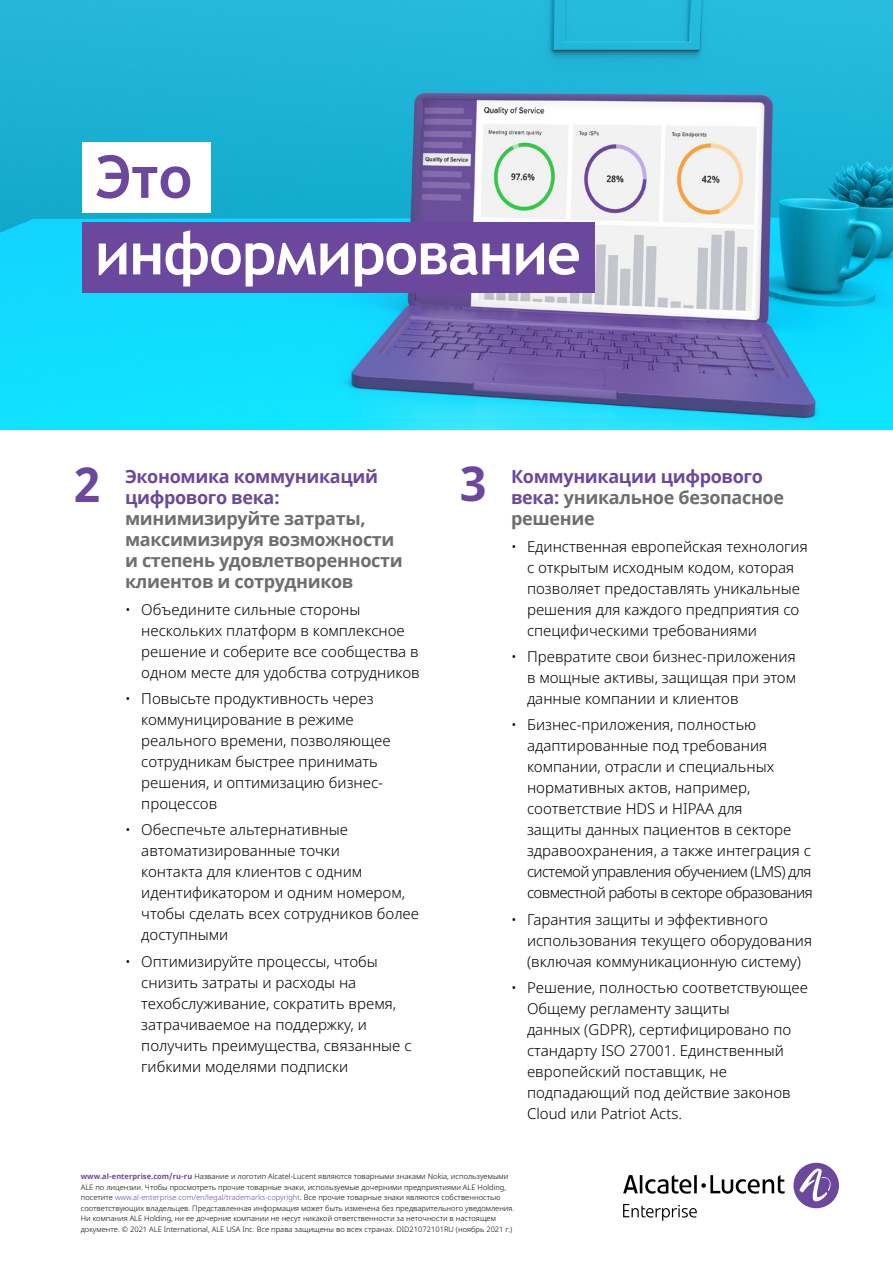
<style>
.page{position:relative;width:893px;height:1263px;background:#fff}
.page>*{position:absolute;margin:0;border:0;box-sizing:border-box;transform-origin:0 0}
.t1{font:700 58.95px "Trebuchet MS";letter-spacing:-.02em;color:#fff}
.t2{font:700 58.95px "Trebuchet MS";color:#6b489d}
.t3{font:700 48px "Noto Sans";color:#6b489d}
.t4{font:700 18px/21px "Noto Sans";letter-spacing:-.02em;color:#6d6e71}
.t5{font:700 18px/21px "Noto Sans";letter-spacing:-.02em;color:#6b489d}
.t6{font:300 15px/21px "Noto Sans";color:#000}
.t7{font:300 7.5px/10.5px "Noto Sans";letter-spacing:.005em;color:#000}
.s1{color:#6b489d}
.s2{font-weight:700;color:#6b489d}
</style>
<div class="page">
<img style="left:0;top:0;width:893px;height:429px">
<div style="left:793px;top:1163px;width:46px;height:45px;background:#6b489d;border-radius:50%"></div>
<svg style="left:799px;top:1168px;width:34px;height:34px"></svg>
<svg style="left:623px;top:1175px;width:162px;height:19px"></svg>
<svg style="left:623px;top:1204px;width:74px;height:17px"></svg>
<div style="left:82px;top:142px;width:128px;height:71px;background:#fff"></div>
<div style="left:82px;top:222px;width:512px;height:71px;background:#6b489d"></div>
<h1 class="t2" style="left:95px;top:140px;width:99px">Это</h1>
<h1 class="t1" style="left:95px;top:217px;width:488px">информирование</h1>
<h2 class="t3" style="left:74px;top:451px;width:28px">2</h2>
<h2 class="t3" style="left:460px;top:449px;width:28px">3</h2>
<p class="t5" style="left:125px;top:467px;width:255px">Экономика коммуникаций цифрового века:</p>
<p class="t4" style="left:125px;top:509px;width:279px">минимизируйте затраты, максимизируя возможности и степень удовлетворенности клиентов и сотрудников</p>
<p class="t6" style="left:141px;top:599px;width:280px;text-indent:-16px">• Объедините сильные стороны нескольких платформ в комплексное решение и соберите все сообщества в одном месте для удобства сотрудников</p>
<p class="t6" style="left:141px;top:688px;width:251px;text-indent:-16px">• Повысьте продуктивность через коммуницирование в режиме реального времени, позволяющее сотрудникам быстрее принимать решения, и оптимизацию бизнес&shy;процессов</p>
<p class="t6" style="left:141px;top:820px;width:279px;text-indent:-16px">• Обеспечьте альтернативные автоматизированные точки<br>контакта для клиентов с одним идентификатором и одним номером, чтобы сделать всех сотрудников более доступными</p>
<p class="t6" style="left:141px;top:951px;width:272px;text-indent:-16px">• Оптимизируйте процессы, чтобы снизить затраты и расходы на техобслуживание, сократить время, затрачиваемое на поддержку, и получить преимущества, связанные с гибкими моделями подписки</p>
<p class="t4" style="left:511px;top:467px;width:274px"><span class="s1">Коммуникации цифрового века:</span> уникальное безопасное решение</p>
<p class="t6" style="left:527px;top:536px;width:282px;text-indent:-16px">• Единственная европейская технология с открытым исходным кодом, которая позволяет предоставлять уникальные решения для каждого предприятия со специфическими требованиями</p>
<p class="t6" style="left:527px;top:646px;width:271px;text-align:justify;text-indent:-16px">• Превратите свои бизнес-приложения в мощные активы, защищая при этом данные компании и клиентов</p>
<p class="t6" style="left:527px;top:715px;width:287px;text-indent:-16px">• Бизнес-приложения, полностью адаптированные под требования компании, отрасли и специальных нормативных актов, например, соответствие HDS и HIPAA для<br>защиты данных пациентов в секторе здравоохранения, а также интеграция с системой управления обучением (LMS) для совместной работы в секторе образования</p>
<p class="t6" style="left:527px;top:909px;width:287px;text-indent:-16px">• Гарантия защиты и эффективного использования текущего оборудования (включая коммуникационную систему)</p>
<p class="t6" style="left:527px;top:977px;width:283px;text-indent:-16px">• Решение, полностью соответствующее<br>Общему регламенту защиты<br>данных (GDPR), сертифицировано по стандарту ISO 27001. Единственный европейский поставщик, не подпадающий под действие законов<br>Cloud или Patriot Acts.</p>
<p class="t7" style="left:81px;top:1171px;width:435px"><span class="s2">www.al-enterprise.com/ru-ru</span> Название и логотип Alcatel-Lucent являются товарными знаками Nokia, используемыми ALE по лицензии. Чтобы просмотреть прочие товарные знаки, используемые дочерними предприятиями ALE Holding, посетите <span class="s1">www.al-enterprise.com/en/legal/trademarks-copyright</span>. Все прочие товарные знаки являются собственностью соответствующих владельцев. Представленная информация может быть изменена без предварительного уведомления.<br>Ни компания ALE Holding, ни ее дочерние компании не несут никакой ответственности за неточности в настоящем документе. © 2021 ALE International, ALE USA Inc. Все права защищены во всех странах. DID21072101RU (ноябрь 2021 г.)</p>
</div>
